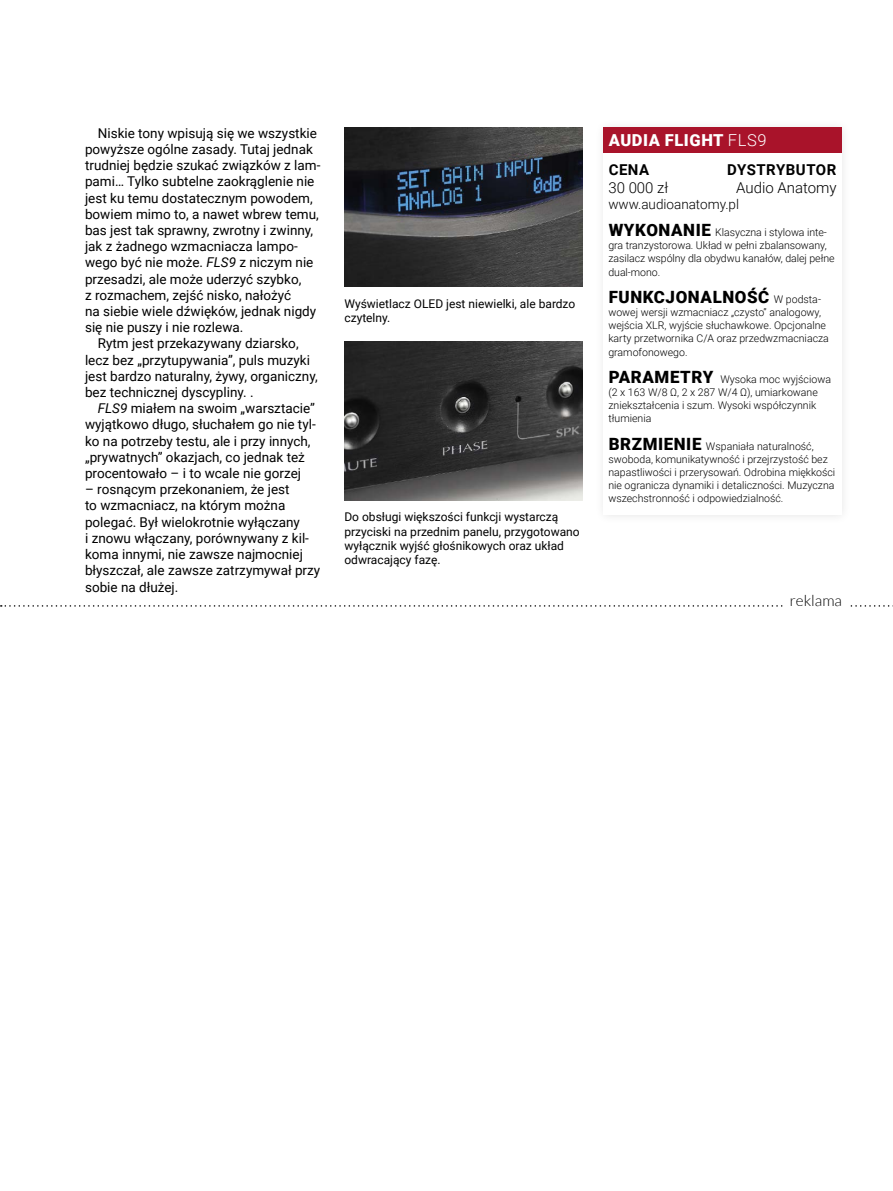
<style>
.page{position:relative;width:893px;height:1191px;background:#fff}
.page>*{position:absolute;margin:0;border:0;box-sizing:border-box;transform-origin:0 0}
.t1{font:900 16.95px "Roboto";letter-spacing:.035em;color:#000}
.t2{font:900 16.5px "Roboto";letter-spacing:.035em;color:#fff}
.t3{font:300 15.3px "Lato";color:#000}
.t4{font:300 15px "Roboto";color:#000}
.t5{font:700 15px "Roboto";letter-spacing:.035em;color:#000}
.t6{font:13.5px/16.2px "Roboto";color:#000}
.t7{font:300 13.5px "Roboto";color:#000}
.t8{font:12px/14.4px "Roboto";color:#000}
.t9{font:300 10.65px/13.2px "Roboto";color:#000}
.s1{font-style:italic}
.s2{font-weight:300}
.s3{font-weight:900;font-size:16.95px}
.s4{font-weight:300;font-size:10.65px}
</style>
<div class="page">
<div style="left:604px;top:128px;width:238px;height:25px;background:#a9132a"></div>
<svg style="left:1px;top:605px;width:892px;height:1px"></svg>
<div style="left:783px;top:592px;width:65px;height:25px;background:#fff"></div>
<img style="left:344px;top:128px;width:239px;height:158px">
<img style="left:344px;top:341px;width:238px;height:159px">
<p class="t6" style="left:98px;top:124px;width:221px">Niskie tony wpisują się we wszystkie</p>
<p class="t6" style="left:85px;top:140px;width:229px">powyższe ogólne zasady. Tutaj jednak</p>
<p class="t6" style="left:85px;top:157px;width:237px">trudniej będzie szukać związków z lam-</p>
<p class="t6" style="left:85px;top:173px;width:231px">pami… Tylko subtelne zaokrąglenie nie</p>
<p class="t6" style="left:85px;top:189px;width:229px">jest ku temu dostatecznym powodem,</p>
<p class="t6" style="left:85px;top:205px;width:235px">bowiem mimo to, a nawet wbrew temu,</p>
<p class="t6" style="left:85px;top:221px;width:230px">bas jest tak sprawny, zwrotny i zwinny,</p>
<p class="t6" style="left:85px;top:238px;width:214px">jak z żadnego wzmacniacza lampo-</p>
<p class="t6" style="left:85px;top:254px;width:230px">wego być nie może. <span class="s1">FLS9</span> z niczym nie</p>
<p class="t6" style="left:85px;top:270px;width:218px">przesadzi, ale może uderzyć szybko,</p>
<p class="t6" style="left:85px;top:286px;width:208px">z rozmachem, zejść nisko, nałożyć</p>
<p class="t6" style="left:85px;top:302px;width:233px">na siebie wiele dźwięków, jednak nigdy</p>
<p class="t6" style="left:85px;top:319px;width:160px">się nie puszy i nie rozlewa.</p>
<p class="t6" style="left:98px;top:335px;width:202px">Rytm jest przekazywany dziarsko,</p>
<p class="t6" style="left:85px;top:351px;width:226px">lecz bez „przytupywania”, puls muzyki</p>
<p class="t6" style="left:85px;top:367px;width:234px">jest bardzo naturalny, żywy, organiczny,</p>
<p class="t6" style="left:85px;top:383px;width:170px">bez technicznej dyscypliny. .</p>
<p class="t6" style="left:98px;top:400px;width:219px"><span class="s1">FLS9</span> miałem na swoim „warsztacie”</p>
<p class="t6" style="left:85px;top:416px;width:232px">wyjątkowo długo, słuchałem go nie tyl-</p>
<p class="t6" style="left:85px;top:432px;width:227px">ko na potrzeby testu, ale i przy innych,</p>
<p class="t6" style="left:85px;top:448px;width:221px">„prywatnych” okazjach, co jednak też</p>
<p class="t6" style="left:85px;top:464px;width:218px">procentowało – i to wcale nie gorzej</p>
<p class="t6" style="left:85px;top:481px;width:237px">– rosnącym przekonaniem, że jest<br>to wzmacniacz, na którym można polegać. Był wielokrotnie wyłączany<br>i znowu włączany, porównywany z kil&shy;koma innymi, nie zawsze najmocniej błyszczał, ale zawsze zatrzymywał przy sobie na dłużej.</p>
<p class="t8" style="left:344px;top:296px;width:232px">Wyświetlacz OLED jest niewielki, ale bardzo czytelny.</p>
<p class="t8" style="left:344px;top:509px;width:237px">Do obsługi większości funkcji wystarczą przyciski na przednim panelu, przygotowano wyłącznik wyjść głośnikowych oraz układ odwracający fazę.</p>
<p class="t2" style="left:609px;top:128px;width:159px">AUDIA FLIGHT <span class="s2">FLS9</span></p>
<p class="t5" style="left:609px;top:159px;width:42px">CENA</p>
<p class="t5" style="left:727px;top:159px;width:111px">DYSTRYBUTOR</p>
<p class="t4" style="left:608px;top:177px;width:61px">30 000 zł</p>
<p class="t4" style="left:736px;top:177px;width:102px">Audio Anatomy</p>
<p class="t7" style="left:608px;top:195px;width:132px">www.audioanatomy.pl</p>
<p class="t9" style="left:608px;top:225px;width:228px"><span class="s3">WYKONANIE</span> Klasyczna i stylowa inte&shy;gra tranzystorowa. Układ w pełni zbalansowany, zasilacz wspólny dla obydwu kanałów, dalej pełne dual-mono.</p>
<p class="t1" style="left:609px;top:285px;width:214px">FUNKCJONALNOŚĆ <span class="s4">W podsta-</span></p>
<p class="t9" style="left:608px;top:305px;width:222px">wowej wersji wzmacniacz „czysto” analogowy, wejścia XLR, wyjście słuchawkowe. Opcjonalne karty przetwornika C/A oraz przedwzmacniacza gramofonowego.</p>
<p class="t9" style="left:608px;top:372px;width:224px"><span class="s3">PARAMETRY</span> Wysoka moc wyjściowa (2 x 163 W/8 Ω, 2 x 287 W/4 Ω), umiarkowane zniekształcenia i szum. Wysoki współczynnik tłumienia</p>
<p class="t9" style="left:608px;top:439px;width:228px"><span class="s3">BRZMIENIE</span> Wspaniała naturalność, swoboda, komunikatywność i przejrzystość bez napastliwości i przerysowań. Odrobina miękkości nie ogranicza dynamiki i detaliczności. Muzyczna wszechstronność i odpowiedzialność.</p>
<p class="t3" style="left:790px;top:592px;width:54px">reklama</p>
</div>
